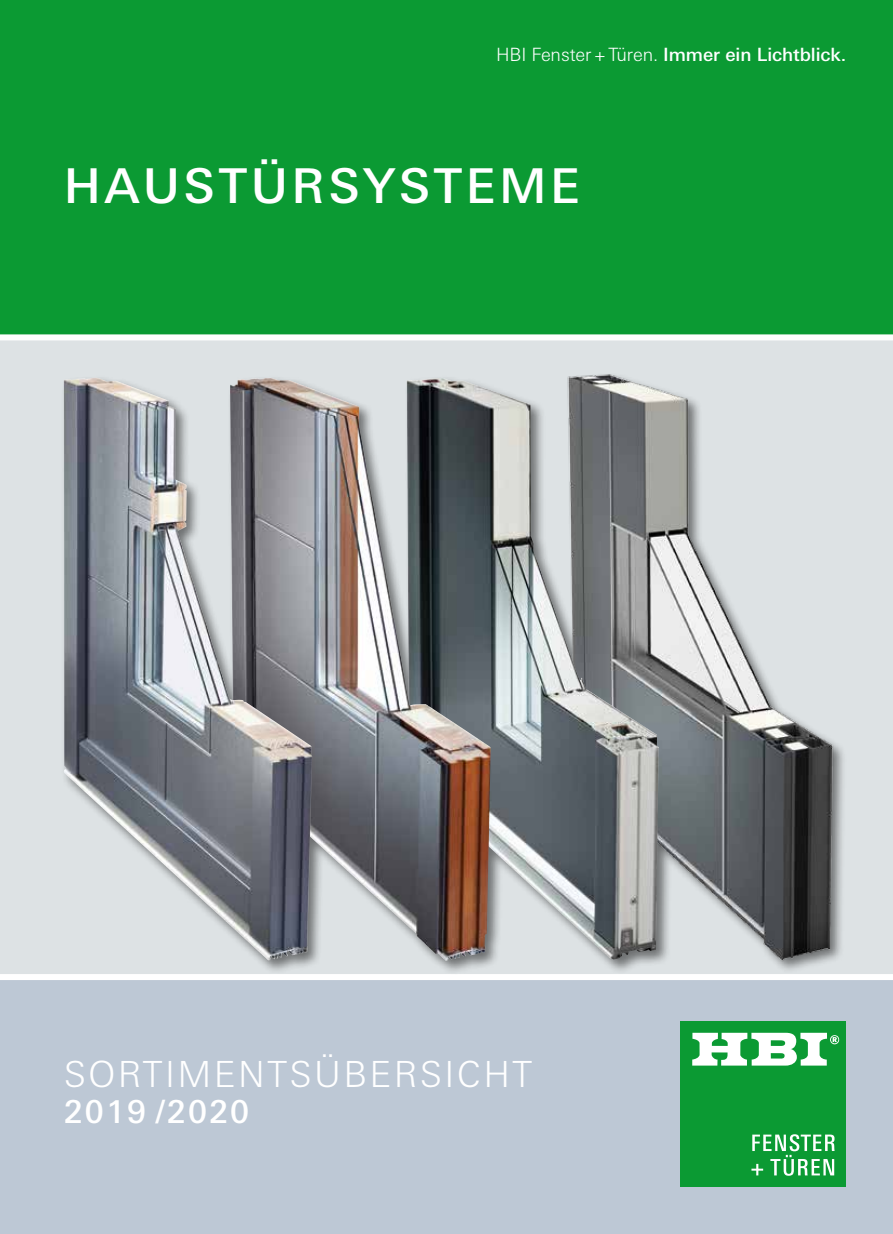
<style>
.page{position:relative;width:893px;height:1234px;background:#fff}
.page>*{position:absolute;margin:0;border:0;box-sizing:border-box;transform-origin:0 0}
.t1{font:500 48px "Linotype Univers Basic";letter-spacing:.075em;color:#fff}
.t2{font:300 36px "Linotype Univers Basic";letter-spacing:.07em;color:#fff}
.t3{font:500 31.5px "Linotype Univers Basic";letter-spacing:.07em;color:#fff}
.t4{font:500 18.3px "Linotype Univers Basic";letter-spacing:-.005em;color:#fff}
.s1{font-weight:300}
</style>
<div class="page">
<div style="left:0;top:0;width:893px;height:1233px;background:#dde2e4"></div>
<div style="left:0;top:0;width:893px;height:338px;background:#0b9a33"></div>
<div style="left:0;top:976px;width:893px;height:257px;background:#bdc8d5"></div>
<div style="left:0;top:334px;width:893px;height:6px;background:#fff"></div>
<div style="left:0;top:973px;width:893px;height:6px;background:#fff"></div>
<div style="left:680px;top:1020px;width:166px;height:166px;background:#0b9a33"></div>
<svg style="left:751px;top:1134px;width:84px;height:41px"></svg>
<svg style="left:692px;top:1032px;width:147px;height:33px"></svg>
<div style="left:61px;top:373px;width:786px;height:602px;background:#000;opacity:.5"></div>
<img style="left:560px;top:373px;width:282px;height:596px">
<img style="left:491px;top:377px;width:168px;height:582px">
<img style="left:312px;top:377px;width:179px;height:583px">
<img style="left:64px;top:377px;width:248px;height:583px">
<p class="t4" style="left:496px;top:44px;width:352px"><span class="s1">HBI Fenster+Türen.</span> IMMER EIN LICHTBLICK.</p>
<h1 class="t1" style="left:64px;top:158px;width:517px">HAUSTÜRSYSTEME</h1>
<h2 class="t2" style="left:64px;top:1052px;width:470px">SORTIMENTSÜBERSICHT</h2>
<h3 class="t3" style="left:64px;top:1093px;width:187px">2019 /2020</h3>
</div>
